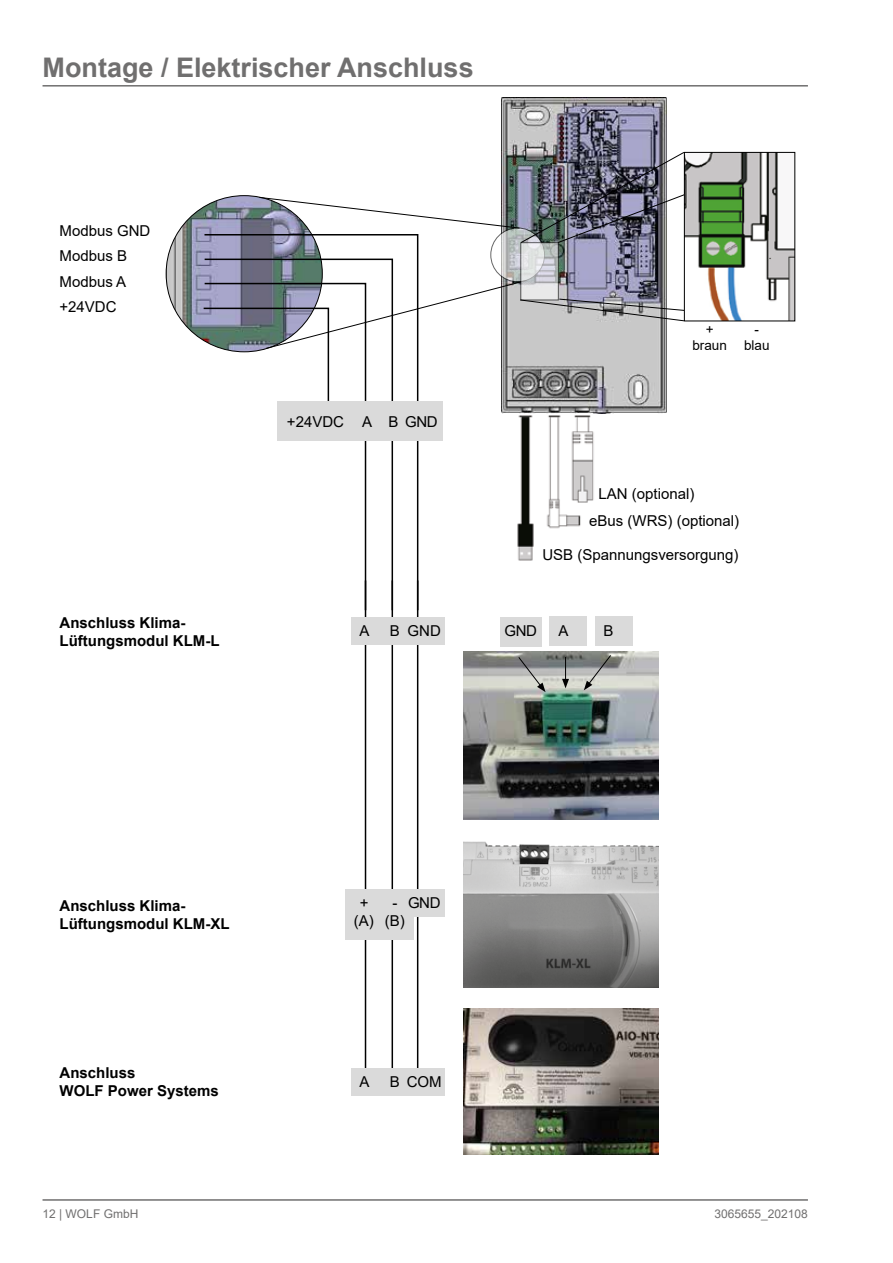
<style>
.page{position:relative;width:893px;height:1263px;background:#fff}
.page>*{position:absolute;margin:0;border:0;box-sizing:border-box;transform-origin:0 0}
.t1{font:700 27px "Arial";color:#706f6f}
.t2{font:15px/25.5px "Arial";color:#000}
.t3{font:700 15px/18px "Arial";color:#000}
.t4{font:13.5px/15.8px "Arial";color:#000;text-align:center}
.t5{font:12px "Arial";color:#706f6f}
</style>
<div class="page">
<hr style="left:43px;top:85px;width:765px;height:2px;background:#706f6f">
<hr style="left:43px;top:1199px;width:765px;height:2px;background:#706f6f">
<img style="left:517px;top:408px;width:150px;height:153px">
<img style="left:501px;top:98px;width:165px;height:316px">
<img style="left:166px;top:196px;width:156px;height:156px;border-radius:78px">
<svg style="left:203px;top:233px;width:216px;height:379px"></svg>
<svg style="left:203px;top:258px;width:191px;height:354px"></svg>
<svg style="left:203px;top:404px;width:164px;height:208px"></svg>
<div style="left:353px;top:401px;width:27px;height:40px;background:#dadada"></div>
<div style="left:379px;top:401px;width:29px;height:40px;background:#dadada"></div>
<div style="left:401px;top:401px;width:41px;height:40px;background:#dadada"></div>
<svg style="left:491px;top:228px;width:54px;height:54px"></svg>
<svg style="left:522px;top:244px;width:35px;height:35px"></svg>
<svg style="left:259px;top:151px;width:537px;height:93px"></svg>
<img style="left:686px;top:154px;width:107px;height:125px">
<div style="left:684px;top:152px;width:111px;height:169px;border:1px solid #000"></div>
<svg style="left:202px;top:279px;width:593px;height:125px"></svg>
<div style="left:278px;top:401px;width:75px;height:40px;background:#dadada"></div>
<hr style="left:365px;top:580px;width:1px;height:495px;background:#000">
<hr style="left:392px;top:580px;width:1px;height:494px;background:#000">
<hr style="left:417px;top:580px;width:1px;height:495px;background:#000">
<div style="left:351px;top:1068px;width:26px;height:27px;background:#dadada"></div>
<div style="left:374px;top:1068px;width:42px;height:27px;background:#dadada"></div>
<div style="left:404px;top:1068px;width:41px;height:27px;background:#dadada"></div>
<img style="left:464px;top:1008px;width:195px;height:146px">
<img style="left:464px;top:841px;width:195px;height:146px">
<div style="left:376px;top:889px;width:38px;height:50px;background:#dadada"></div>
<div style="left:404px;top:889px;width:41px;height:28px;background:#dadada"></div>
<div style="left:345px;top:889px;width:38px;height:50px;background:#dadada"></div>
<div style="left:351px;top:617px;width:26px;height:28px;background:#dadada"></div>
<div style="left:376px;top:617px;width:38px;height:28px;background:#dadada"></div>
<div style="left:404px;top:617px;width:41px;height:28px;background:#dadada"></div>
<img style="left:464px;top:652px;width:195px;height:168px">
<div style="left:550px;top:616px;width:37px;height:30px;background:#dadada"></div>
<div style="left:595px;top:616px;width:37px;height:30px;background:#dadada"></div>
<div style="left:500px;top:617px;width:41px;height:29px;background:#dadada"></div>
<svg style="left:518px;top:656px;width:28px;height:36px"></svg>
<svg style="left:584px;top:654px;width:28px;height:36px"></svg>
<svg style="left:562px;top:657px;width:7px;height:31px"></svg>
<h1 class="t1" style="left:43px;top:48px;width:433px">Montage / Elektrischer Anschluss</h1>
<p class="t2" style="left:60px;top:217px;width:92px">Modbus GND<br>Modbus B<br>Modbus A +24VDC</p>
<p class="t2" style="left:287px;top:409px;width:59px">+24VDC</p>
<p class="t2" style="left:362px;top:409px;width:77px">A B GND</p>
<p class="t4" style="left:692px;top:321px;width:36px">+ braun</p>
<p class="t4" style="left:744px;top:321px;width:27px">- blau</p>
<p class="t2" style="left:589px;top:480px;width:152px;line-height:27.2px;text-indent:9px">LAN (optional)<br>eBus (WRS) (optional)</p>
<p class="t2" style="left:542px;top:542px;width:197px">USB (Spannungsversorgung)</p>
<p class="t3" style="left:60px;top:614px;width:161px">Anschluss Klima-<br>Lüftungsmodul KLM-L</p>
<p class="t2" style="left:504px;top:618px;width:34px">GND</p>
<p class="t2" style="left:558px;top:618px;width:12px">A</p>
<p class="t2" style="left:603px;top:618px;width:12px">B</p>
<p class="t2" style="left:359px;top:618px;width:12px">A</p>
<p class="t2" style="left:390px;top:618px;width:53px">B GND</p>
<p class="t2" style="left:360px;top:890px;width:10px">+</p>
<p class="t2" style="left:408px;top:890px;width:34px">GND</p>
<p class="t2" style="left:354px;top:908px;width:21px">(A)</p>
<p class="t3" style="left:60px;top:896px;width:171px">Anschluss Klima-<br>Lüftungsmodul KLM-XL</p>
<p class="t2" style="left:385px;top:894px;width:21px;line-height:18px;text-align:center">- (B)</p>
<p class="t3" style="left:60px;top:1064px;width:161px">Anschluss<br>WOLF Power Systems</p>
<p class="t2" style="left:359px;top:1069px;width:12px">A</p>
<p class="t2" style="left:390px;top:1069px;width:53px">B COM</p>
<p class="t5" style="left:43px;top:1205px;width:97px">12 | WOLF GmbH</p>
<p class="t5" style="left:714px;top:1205px;width:95px">3065655_202108</p>
</div>
